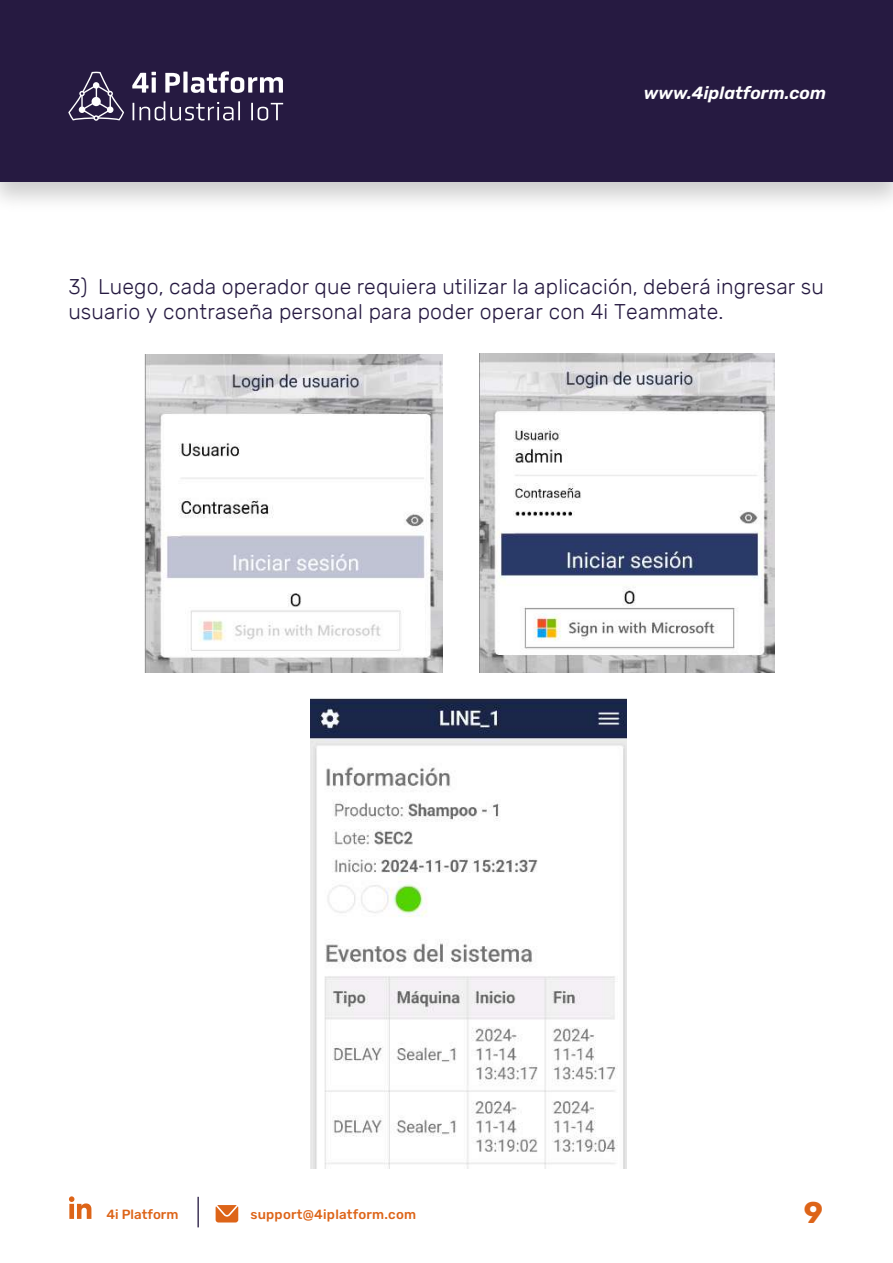
<style>
.page{position:relative;width:893px;height:1263px;background:#fff}
.page>*{position:absolute;margin:0;border:0;box-sizing:border-box;transform-origin:0 0}
.t1{font:700 30px "Rubik";color:#dd6418}
.t2{font:300 21.3px/25.5px "Rubik";letter-spacing:.01em;color:#261a41}
.t3{font:italic 600 17.55px "Rubik";color:#fff}
.t4{font:500 13.35px "Rubik";letter-spacing:.015em;color:#dd6418}
</style>
<div class="page">
<div style="left:0;top:0;width:893px;height:182px;background:#261a41"></div>
<svg style="left:132px;top:72px;width:24px;height:21px"></svg>
<svg style="left:165px;top:71px;width:118px;height:22px"></svg>
<svg style="left:133px;top:103px;width:1px;height:17px"></svg>
<svg style="left:140px;top:101px;width:100px;height:20px"></svg>
<svg style="left:251px;top:103px;width:32px;height:18px"></svg>
<svg style="left:68px;top:72px;width:56px;height:49px"></svg>
<svg style="left:216px;top:1205px;width:22px;height:17px"></svg>
<svg style="left:69px;top:1196px;width:22px;height:23px"></svg>
<hr style="left:197px;top:1197px;width:2px;height:30px;background:#261a41">
<img style="left:145px;top:355px;width:298px;height:317px">
<img style="left:479px;top:354px;width:295px;height:318px">
<img style="left:311px;top:698px;width:316px;height:470px">
<p class="t3" style="left:644px;top:83px;width:184px">www.4iplatform.com</p>
<p class="t2" style="left:68px;top:274px;width:757px">3) Luego, cada operador que requiera utilizar la aplicación, deberá ingresar su usuario y contraseña personal para poder operar con 4i Teammate.</p>
<p class="t4" style="left:107px;top:1206px;width:73px">4i Platform</p>
<p class="t4" style="left:250px;top:1206px;width:167px">support@4iplatform.com</p>
<h1 class="t1" style="left:804px;top:1195px;width:21px">9</h1>
</div>
